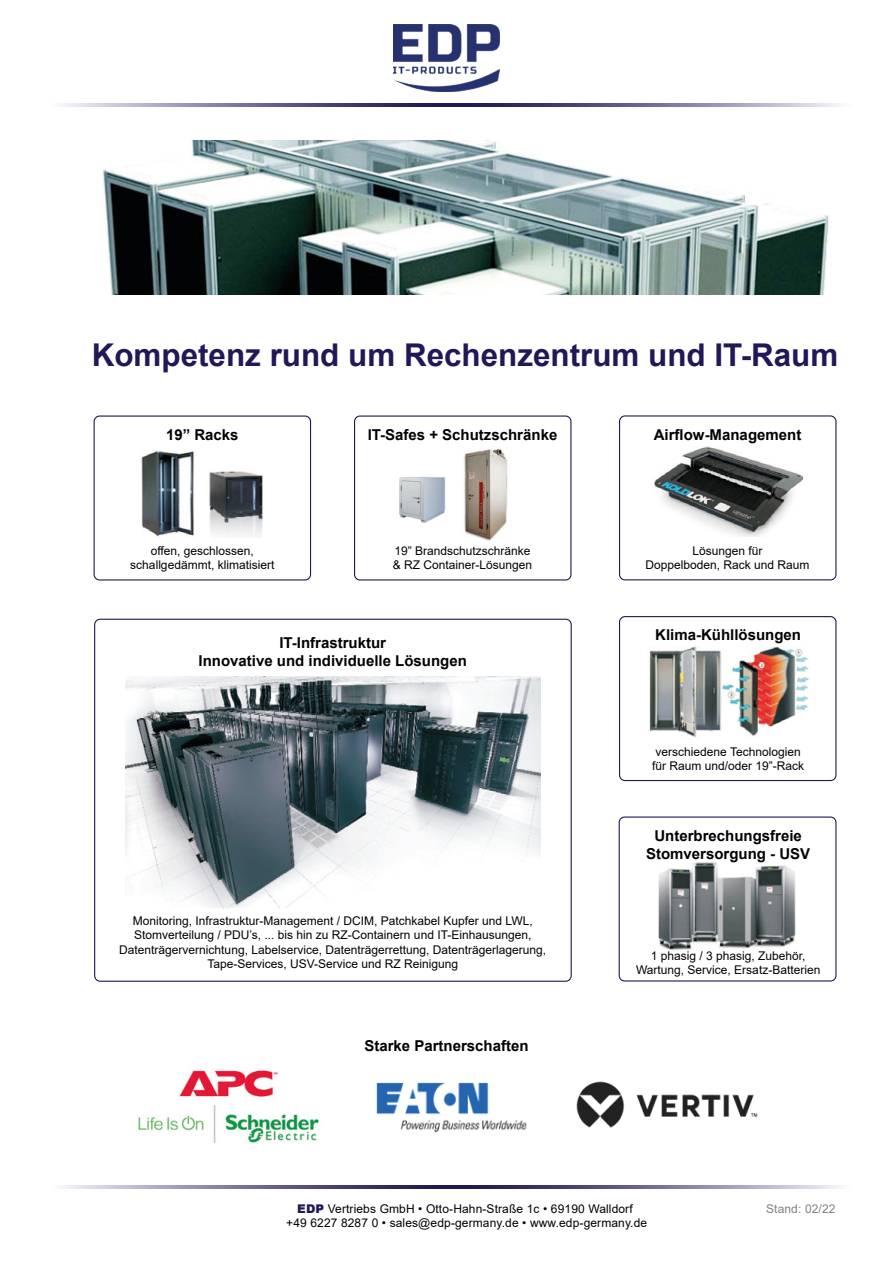
<style>
.page{position:relative;width:893px;height:1263px;background:#fff}
.page>*{position:absolute;margin:0;border:0;box-sizing:border-box;transform-origin:0 0}
.Arial_14_pt_bold_cen{font:700 31.35px "Arial";color:#231758}
.Arial_10_pt_bold_cen{font:700 15px "Arial";color:#020203}
.Arial_8_pt_center_sc{font:12px/14.4px "Arial";color:#020203;text-align:center}
.t1{font:12px "Arial";letter-spacing:.01em;color:#808181}
.s1{font-weight:900;color:#231758}
</style>
<div class="page">
<svg style="left:63px;top:1185px;width:777px;height:3px;background:#79709d"></svg>
<svg style="left:62px;top:104px;width:778px;height:2px;background:#79709d"></svg>
<img style="left:394px;top:25px;width:105px;height:66px">
<img style="left:376px;top:1082px;width:151px;height:51px">
<img style="left:576px;top:1081px;width:182px;height:47px">
<img style="left:138px;top:1070px;width:181px;height:73px">
<img style="left:658px;top:862px;width:138px;height:89px">
<div style="left:619px;top:816px;width:217px;height:165px;border:1px solid #231758;border-radius:5px"></div>
<svg style="left:619px;top:616px;width:218px;height:166px"></svg>
<img style="left:126px;top:676px;width:414px;height:232px">
<img style="left:654px;top:446px;width:150px;height:90px">
<div style="left:619px;top:415px;width:217px;height:165px;border:1px solid #231758;border-radius:5px"></div>
<div style="left:354px;top:415px;width:217px;height:165px;border:1px solid #231758;border-radius:5px"></div>
<img style="left:464px;top:449px;width:44px;height:92px">
<img style="left:399px;top:476px;width:47px;height:46px">
<img style="left:141px;top:450px;width:122px;height:87px">
<div style="left:94px;top:415px;width:217px;height:165px;border:1px solid #231758;border-radius:5px"></div>
<img style="left:103px;top:140px;width:726px;height:154px">
<p class="Arial_14_pt_bold_cen" style="left:92px;top:332px;width:748px">Kompetenz rund um Rechenzentrum und IT-Raum</p>
<p class="Arial_10_pt_bold_cen" style="left:166px;top:424px;width:74px">19” Racks</p>
<p class="Arial_8_pt_center_sc" style="left:130px;top:543px;width:146px">offen, geschlossen, schallgedämmt, klimatisiert</p>
<p class="Arial_10_pt_bold_cen" style="left:368px;top:424px;width:191px">IT-Safes + Schutzschränke</p>
<p class="Arial_8_pt_center_sc" style="left:393px;top:543px;width:141px;text-align:left">19” Brandschutzschränke &amp; RZ Container-Lösungen</p>
<p class="Arial_10_pt_bold_cen" style="left:279px;top:632px;width:108px">IT-Infrastruktur</p>
<p class="Arial_10_pt_bold_cen" style="left:199px;top:650px;width:270px">Innovative und individuelle Lösungen</p>
<p class="Arial_8_pt_center_sc" style="left:133px;top:913px;width:401px">Monitoring, Infrastruktur-Management / DCIM, Patchkabel Kupfer und LWL,</p>
<p class="Arial_8_pt_center_sc" style="left:134px;top:928px;width:399px">Stomverteilung / PDU’s, ... bis hin zu RZ-Containern und IT-Einhausungen,</p>
<p class="Arial_8_pt_center_sc" style="left:119px;top:942px;width:428px">Datenträgervernichtung, Labelservice, Datenträgerrettung, Datenträgerlagerung,</p>
<p class="Arial_8_pt_center_sc" style="left:207px;top:956px;width:252px">Tape-Services, USV-Service und RZ Reinigung</p>
<p class="Arial_10_pt_bold_cen" style="left:364px;top:1035px;width:166px">Starke Partnerschaften</p>
<p class="Arial_10_pt_bold_cen" style="left:654px;top:424px;width:149px">Airflow-Management</p>
<p class="Arial_8_pt_center_sc" style="left:645px;top:543px;width:166px">Lösungen für<br>Doppelboden, Rack und Raum</p>
<p class="Arial_10_pt_bold_cen" style="left:655px;top:624px;width:147px">Klima-Kühllösungen</p>
<p class="Arial_8_pt_center_sc" style="left:656px;top:744px;width:147px">verschiedene Technologien</p>
<p class="Arial_8_pt_center_sc" style="left:652px;top:758px;width:154px">für Raum und/oder 19”-Rack</p>
<p class="Arial_10_pt_bold_cen" style="left:654px;top:825px;width:149px">Unterbrechungsfreie</p>
<p class="Arial_10_pt_bold_cen" style="left:646px;top:843px;width:166px">Stomversorgung - USV</p>
<p class="Arial_8_pt_center_sc" style="left:651px;top:948px;width:156px">1 phasig / 3 phasig, Zubehör,</p>
<p class="Arial_8_pt_center_sc" style="left:636px;top:962px;width:186px">Wartung, Service, Ersatz-Batterien</p>
<p class="Arial_8_pt_center_sc" style="left:286px;top:1201px;width:362px"><span class="s1">EDP</span> Vertriebs GmbH • Otto-Hahn-Straße 1c • 69190 Walldorf<br>+49 6227 8287 0 • sales@edp-germany.de • www.edp-germany.de</p>
<p class="t1" style="left:766px;top:1200px;width:71px">Stand: 02/22</p>
</div>
